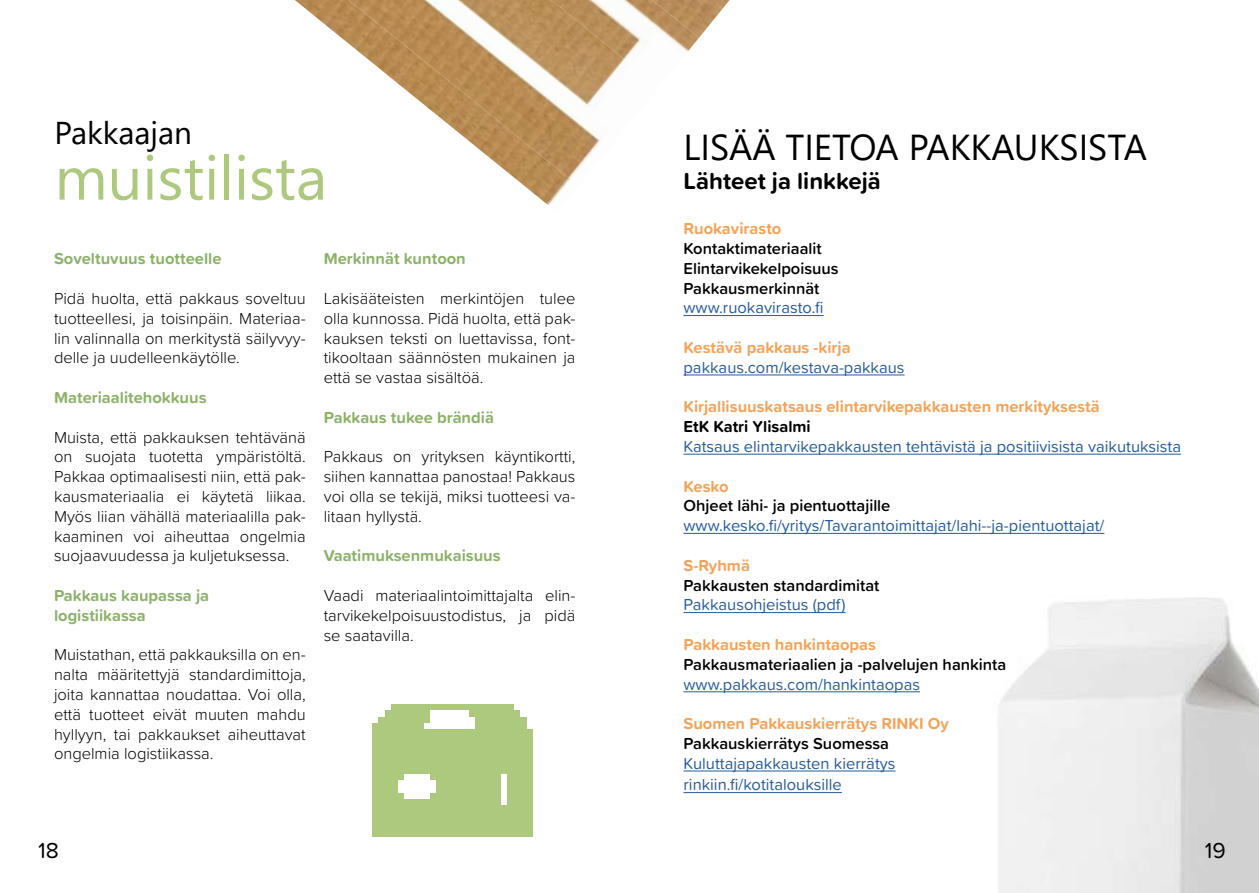
<style>
.page{position:relative;width:1259px;height:893px;background:#fff}
.page>*{position:absolute;margin:0;border:0;box-sizing:border-box;transform-origin:0 0}
.t1{font:61.5px "Segoe UI";color:#adc97e}
.t2{font:36px "Segoe UI";color:#000}
.t3{font:31.5px "Segoe UI";color:#000}
.t4{font:700 24px "Proxima Soft";color:#000}
.t5{font:22.5px "Proxima Soft";color:#000}
.t6{font:300 16.5px/19.8px "Proxima Soft";color:#000;text-align:justify}
.t7{font:16.5px/21.6px "Proxima Soft";color:#275b9b}
.t8{font:600 16.5px/19.8px "Proxima Soft";color:#000}
.t9{font:700 16.5px "Proxima Soft";color:#f5a359}
.t10{font:700 16.5px/19.8px "Proxima Soft";color:#8cb269}
.t11{font:700 16.5px "Proxima Soft";color:#000}
</style>
<div class="page">
<img style="left:998px;top:597px;width:261px;height:296px">
<hr style="left:683px;top:315px;width:140px;height:1px;background:#275b9b">
<hr style="left:683px;top:375px;width:221px;height:1px;background:#275b9b">
<hr style="left:683px;top:454px;width:498px;height:1px;background:#275b9b">
<hr style="left:683px;top:533px;width:421px;height:1px;background:#275b9b">
<hr style="left:683px;top:612px;width:162px;height:1px;background:#275b9b">
<hr style="left:683px;top:691px;width:237px;height:1px;background:#275b9b">
<hr style="left:683px;top:771px;width:212px;height:1px;background:#275b9b">
<hr style="left:683px;top:792px;width:159px;height:1px;background:#275b9b">
<img style="left:699px;top:0;width:30px;height:38px">
<img style="left:659px;top:0;width:40px;height:52px">
<img style="left:619px;top:0;width:40px;height:68px">
<img style="left:579px;top:0;width:40px;height:168px">
<img style="left:295px;top:0;width:284px;height:206px">
<h3 class="t3" style="left:55px;top:103px;width:139px">Pakkaajan</h3>
<h1 class="t1" style="left:55px;top:120px;width:274px">muistilista</h1>
<p class="t10" style="left:54px;top:248px;width:169px">Soveltuvuus tuotteelle</p>
<p class="t6" style="left:54px;top:288px;width:253px">Pidä huolta, että pakkaus soveltuu tuotteellesi, ja toisinpäin. Materiaa&shy;lin valinnalla on merkitystä säilyvyy&shy;delle ja uudelleenkäytölle.</p>
<p class="t10" style="left:54px;top:387px;width:154px">Materiaalitehokkuus</p>
<p class="t6" style="left:54px;top:426px;width:253px">Muista, että pakkauksen tehtävänä on suojata tuotetta ympäristöltä.<br>Pakkaa optimaalisesti niin, että pak&shy;kausmateriaalia ei käytetä liikaa.<br>Myös liian vähällä materiaalilla pak&shy;kaaminen voi aiheuttaa ongelmia suojaavuudessa ja kuljetuksessa.</p>
<p class="t10" style="left:54px;top:585px;width:157px">Pakkaus kaupassa ja logistiikassa</p>
<p class="t6" style="left:54px;top:644px;width:253px">Muistathan, että pakkauksilla on en&shy;nalta määritettyjä standardimittoja, joita kannattaa noudattaa. Voi olla, että tuotteet eivät muuten mahdu hyllyyn, tai pakkaukset aiheuttavat ongelmia logistiikassa.</p>
<p class="t10" style="left:324px;top:248px;width:144px">Merkinnät kuntoon</p>
<p class="t6" style="left:324px;top:288px;width:253px">Lakisääteisten merkintöjen tulee olla kunnossa. Pidä huolta, että pak&shy;kauksen teksti on luettavissa, font&shy;tikooltaan säännösten mukainen ja että se vastaa sisältöä.</p>
<p class="t10" style="left:324px;top:407px;width:172px">Pakkaus tukee brändiä</p>
<p class="t6" style="left:324px;top:446px;width:253px">Pakkaus on yrityksen käyntikortti, siihen kannattaa panostaa! Pakkaus voi olla se tekijä, miksi tuotteesi va&shy;litaan hyllystä.</p>
<p class="t10" style="left:324px;top:545px;width:178px">Vaatimuksenmukaisuus</p>
<p class="t6" style="left:324px;top:585px;width:253px">Vaadi materiaalintoimittajalta elin&shy;tarvikekelpoisuustodistus, ja pidä se saatavilla.</p>
<h2 class="t2" style="left:683px;top:113px;width:465px">LISÄÄ TIETOA PAKKAUKSISTA</h2>
<h3 class="t4" style="left:683px;top:163px;width:199px">Lähteet ja linkkejä</h3>
<p class="t9" style="left:683px;top:216px;width:99px">Ruokavirasto</p>
<p class="t8" style="left:683px;top:238px;width:157px">Kontaktimateriaalit<br>Elintarvikekelpoisuus<br>Pakkausmerkinnät</p>
<p class="t7" style="left:683px;top:296px;width:142px">www.ruokavirasto.fi</p>
<p class="t9" style="left:683px;top:335px;width:169px">Kestävä pakkaus -kirja</p>
<p class="t7" style="left:683px;top:356px;width:223px">pakkaus.com/kestava-pakkaus</p>
<p class="t9" style="left:683px;top:394px;width:418px">Kirjallisuuskatsaus elintarvikepakkausten merkityksestä</p>
<p class="t11" style="left:683px;top:414px;width:129px">EtK Katri Ylisalmi</p>
<p class="t7" style="left:683px;top:435px;width:499px">Katsaus elintarvikepakkausten tehtävistä ja positiivisista vaikutuksista</p>
<p class="t9" style="left:683px;top:474px;width:46px">Kesko</p>
<p class="t8" style="left:683px;top:495px;width:208px">Ohjeet lähi- ja pientuottajille</p>
<p class="t7" style="left:683px;top:514px;width:422px">www.kesko.fi/yritys/Tavarantoimittajat/lahi--ja-pientuottajat/</p>
<p class="t9" style="left:683px;top:553px;width:68px">S-Ryhmä</p>
<p class="t8" style="left:683px;top:574px;width:198px">Pakkausten standardimitat</p>
<p class="t7" style="left:683px;top:593px;width:163px">Pakkausohjeistus (pdf)</p>
<p class="t9" style="left:683px;top:632px;width:194px">Pakkausten hankintaopas</p>
<p class="t8" style="left:683px;top:654px;width:324px">Pakkausmateriaalien ja -palvelujen hankinta</p>
<p class="t7" style="left:683px;top:672px;width:238px">www.pakkaus.com/hankintaopas</p>
<p class="t9" style="left:683px;top:711px;width:267px">Suomen Pakkauskierrätys RINKI Oy</p>
<p class="t8" style="left:683px;top:733px;width:207px">Pakkauskierrätys Suomessa</p>
<p class="t7" style="left:683px;top:752px;width:214px">Kuluttajapakkausten kierrätys rinkiin.fi/kotitalouksille</p>
<h3 class="t5" style="left:38px;top:833px;width:22px">18</h3>
<h3 class="t5" style="left:1205px;top:833px;width:22px">19</h3>
</div>
